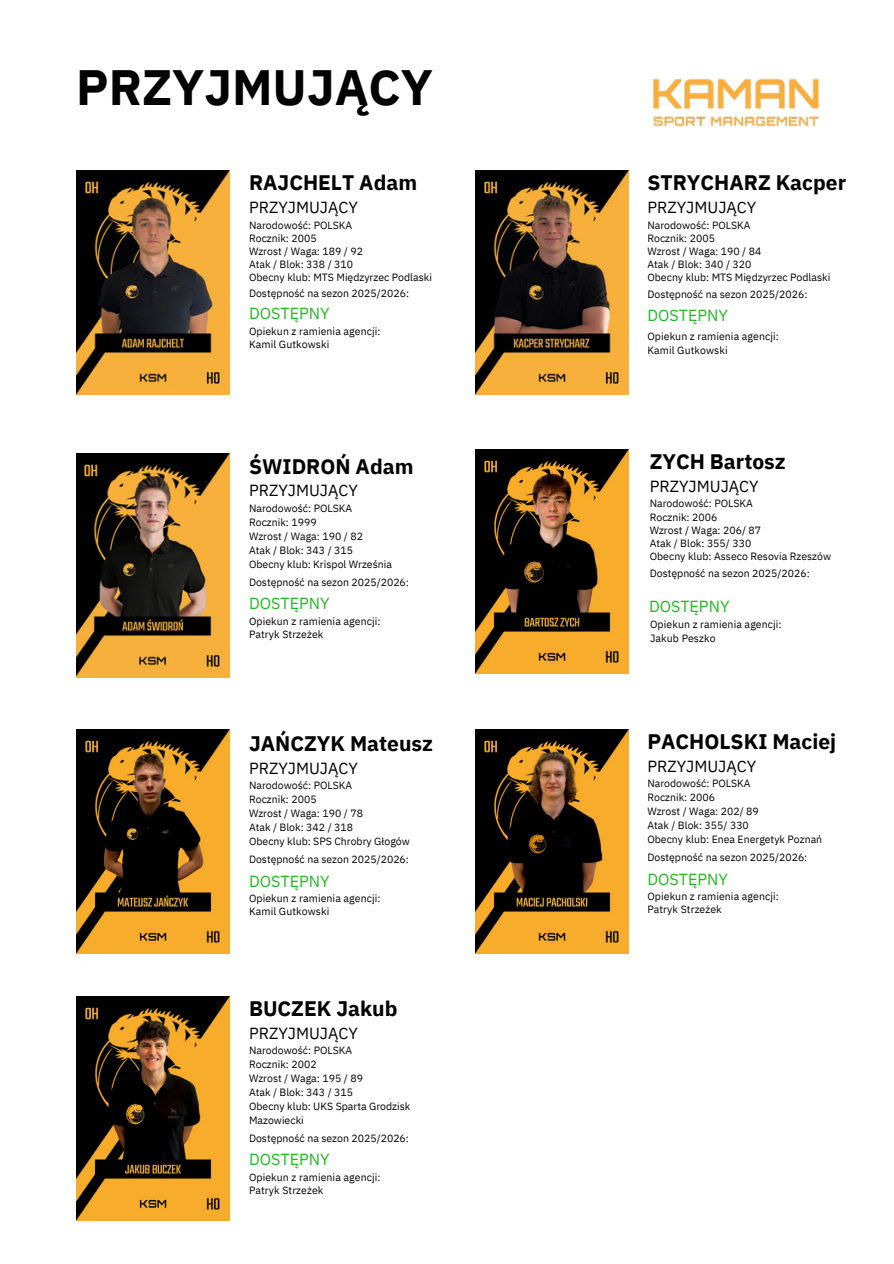
<style>
.page{position:relative;width:894px;height:1264px;background:#fff}
.page>*{position:absolute;margin:0;border:0;box-sizing:border-box;transform-origin:0 0}
.t1{font:700 49.5px "IBM Plex Sans";color:#020203}
.t2{font:700 21px "IBM Plex Sans";color:#020203}
.t3{font:16.05px "IBM Plex Sans";color:#020203}
.t4{font:16.05px "IBM Plex Sans";color:#26b623}
.t5{font:10.5px/13.5px "IBM Plex Sans";color:#020203}
.t6{font:10.5px "IBM Plex Sans";color:#000}
.s1{color:#000}
</style>
<div class="page">
<img style="left:652px;top:78px;width:167px;height:49px">
<img style="left:475px;top:450px;width:153px;height:223px">
<img style="left:76px;top:454px;width:153px;height:223px">
<img style="left:76px;top:170px;width:153px;height:224px">
<img style="left:475px;top:170px;width:153px;height:224px">
<img style="left:76px;top:729px;width:153px;height:224px">
<img style="left:476px;top:729px;width:152px;height:224px">
<img style="left:76px;top:996px;width:153px;height:223px">
<p class="t1" style="left:76px;top:54px;width:358px">PRZYJMUJĄCY</p>
<p class="t2" style="left:249px;top:169px;width:170px">RAJCHELT Adam</p>
<p class="t3" style="left:249px;top:197px;width:110px">PRZYJMUJĄCY</p>
<p class="t5" style="left:249px;top:218px;width:105px">Narodowość: POLSKA</p>
<p class="t5" style="left:249px;top:231px;width:69px">Rocznik: <span class="s1">2005</span></p>
<p class="t5" style="left:249px;top:244px;width:115px">Wzrost / Waga: 189 / 92</p>
<p class="t5" style="left:249px;top:257px;width:105px">Atak / Blok: 338 / 310</p>
<p class="t5" style="left:249px;top:271px;width:184px">Obecny klub: MTS Międzyrzec Podlaski</p>
<p class="t5" style="left:249px;top:286px;width:161px">Dostępność na sezon 2025/2026:</p>
<p class="t4" style="left:249px;top:302px;width:82px">DOSTĘPNY</p>
<p class="t5" style="left:249px;top:324px;width:133px">Opiekun z ramienia agencji:</p>
<p class="t5" style="left:249px;top:337px;width:82px">Kamil Gutkowski</p>
<p class="t2" style="left:249px;top:452px;width:166px">ŚWIDROŃ Adam</p>
<p class="t3" style="left:249px;top:480px;width:110px">PRZYJMUJĄCY</p>
<p class="t5" style="left:249px;top:501px;width:105px">Narodowość: POLSKA</p>
<p class="t5" style="left:249px;top:515px;width:69px">Rocznik: <span class="s1">1999</span></p>
<p class="t5" style="left:249px;top:529px;width:115px">Wzrost / Waga: 190 / 82</p>
<p class="t5" style="left:249px;top:543px;width:105px">Atak / Blok: 343 / 315</p>
<p class="t5" style="left:249px;top:557px;width:144px">Obecny klub: Krispol Września</p>
<p class="t5" style="left:249px;top:575px;width:161px">Dostępność na sezon 2025/2026:</p>
<p class="t4" style="left:249px;top:592px;width:82px">DOSTĘPNY</p>
<p class="t5" style="left:249px;top:614px;width:133px;line-height:13px">Opiekun z ramienia agencji:<br>Patryk Strzeżek</p>
<p class="t2" style="left:249px;top:729px;width:185px">JAŃCZYK Mateusz</p>
<p class="t3" style="left:249px;top:757px;width:110px">PRZYJMUJĄCY</p>
<p class="t5" style="left:249px;top:778px;width:105px">Narodowość: POLSKA</p>
<p class="t5" style="left:249px;top:792px;width:69px">Rocznik: <span class="s1">2005</span></p>
<p class="t5" style="left:249px;top:806px;width:115px">Wzrost / Waga: 190 / 78</p>
<p class="t5" style="left:249px;top:820px;width:105px">Atak / Blok: 342 / 318</p>
<p class="t5" style="left:249px;top:834px;width:162px">Obecny klub: SPS Chrobry Głogów</p>
<p class="t5" style="left:249px;top:852px;width:161px">Dostępność na sezon 2025/2026:</p>
<p class="t4" style="left:249px;top:870px;width:82px">DOSTĘPNY</p>
<p class="t5" style="left:249px;top:891px;width:133px">Opiekun z ramienia agencji:</p>
<p class="t5" style="left:249px;top:904px;width:82px">Kamil Gutkowski</p>
<p class="t2" style="left:249px;top:994px;width:150px">BUCZEK Jakub</p>
<p class="t3" style="left:249px;top:1022px;width:110px">PRZYJMUJĄCY</p>
<p class="t5" style="left:249px;top:1043px;width:105px">Narodowość: POLSKA</p>
<p class="t5" style="left:249px;top:1057px;width:69px">Rocznik: <span class="s1">2002</span></p>
<p class="t5" style="left:249px;top:1071px;width:115px">Wzrost / Waga: 195 / 89</p>
<p class="t5" style="left:249px;top:1085px;width:105px">Atak / Blok: 343 / 315</p>
<p class="t5" style="left:249px;top:1099px;width:163px;line-height:14px">Obecny klub: UKS Sparta Grodzisk<br>Mazowiecki</p>
<p class="t5" style="left:249px;top:1131px;width:161px">Dostępność na sezon 2025/2026:</p>
<p class="t4" style="left:249px;top:1148px;width:82px">DOSTĘPNY</p>
<p class="t5" style="left:249px;top:1170px;width:133px">Opiekun z ramienia agencji:</p>
<p class="t5" style="left:249px;top:1183px;width:76px">Patryk Strzeżek</p>
<p class="t2" style="left:647px;top:168px;width:200px">STRYCHARZ Kacper</p>
<p class="t3" style="left:647px;top:196px;width:110px">PRZYJMUJĄCY</p>
<p class="t5" style="left:647px;top:218px;width:105px">Narodowość: POLSKA</p>
<p class="t5" style="left:647px;top:231px;width:69px">Rocznik: <span class="s1">2005</span></p>
<p class="t5" style="left:647px;top:244px;width:115px">Wzrost / Waga: 190 / 84</p>
<p class="t5" style="left:647px;top:257px;width:105px">Atak / Blok: 340 / 320</p>
<p class="t5" style="left:647px;top:270px;width:184px">Obecny klub: MTS Międzyrzec Podlaski</p>
<p class="t5" style="left:647px;top:287px;width:161px">Dostępność na sezon 2025/2026:</p>
<p class="t4" style="left:647px;top:305px;width:82px">DOSTĘPNY</p>
<p class="t5" style="left:647px;top:329px;width:133px">Opiekun z ramienia agencji:<br>Kamil Gutkowski</p>
<p class="t2" style="left:649px;top:447px;width:137px">ZYCH Bartosz</p>
<p class="t3" style="left:649px;top:475px;width:110px">PRZYJMUJĄCY</p>
<p class="t5" style="left:649px;top:496px;width:105px">Narodowość: POLSKA</p>
<p class="t5" style="left:649px;top:510px;width:69px">Rocznik: 2006</p>
<p class="t5" style="left:649px;top:523px;width:113px">Wzrost / Waga: 206/ 87</p>
<p class="t5" style="left:649px;top:536px;width:103px">Atak / Blok: 355/ 330</p>
<p class="t5" style="left:649px;top:549px;width:183px">Obecny klub: Asseco Resovia Rzeszów</p>
<p class="t6" style="left:649px;top:566px;width:161px">Dostępność na sezon 2025/2026:</p>
<p class="t4" style="left:648px;top:595px;width:82px">DOSTĘPNY</p>
<h2 class="t5" style="left:650px;top:617px;width:133px">Opiekun z ramienia agencji:<br>Jakub Peszko</h2>
<p class="t2" style="left:647px;top:727px;width:190px">PACHOLSKI Maciej</p>
<p class="t3" style="left:647px;top:755px;width:110px">PRZYJMUJĄCY</p>
<p class="t5" style="left:647px;top:776px;width:105px">Narodowość: POLSKA</p>
<p class="t5" style="left:647px;top:790px;width:69px">Rocznik: <span class="s1">2006</span></p>
<p class="t5" style="left:647px;top:804px;width:113px">Wzrost / Waga: 202/ 89</p>
<p class="t5" style="left:647px;top:818px;width:103px">Atak / Blok: 355/ 330</p>
<p class="t5" style="left:647px;top:832px;width:176px">Obecny klub: Enea Energetyk Poznań</p>
<p class="t5" style="left:647px;top:850px;width:161px">Dostępność na sezon 2025/2026:</p>
<p class="t4" style="left:647px;top:868px;width:82px">DOSTĘPNY</p>
<p class="t5" style="left:647px;top:889px;width:133px">Opiekun z ramienia agencji:</p>
<p class="t5" style="left:647px;top:902px;width:76px">Patryk Strzeżek</p>
</div>
